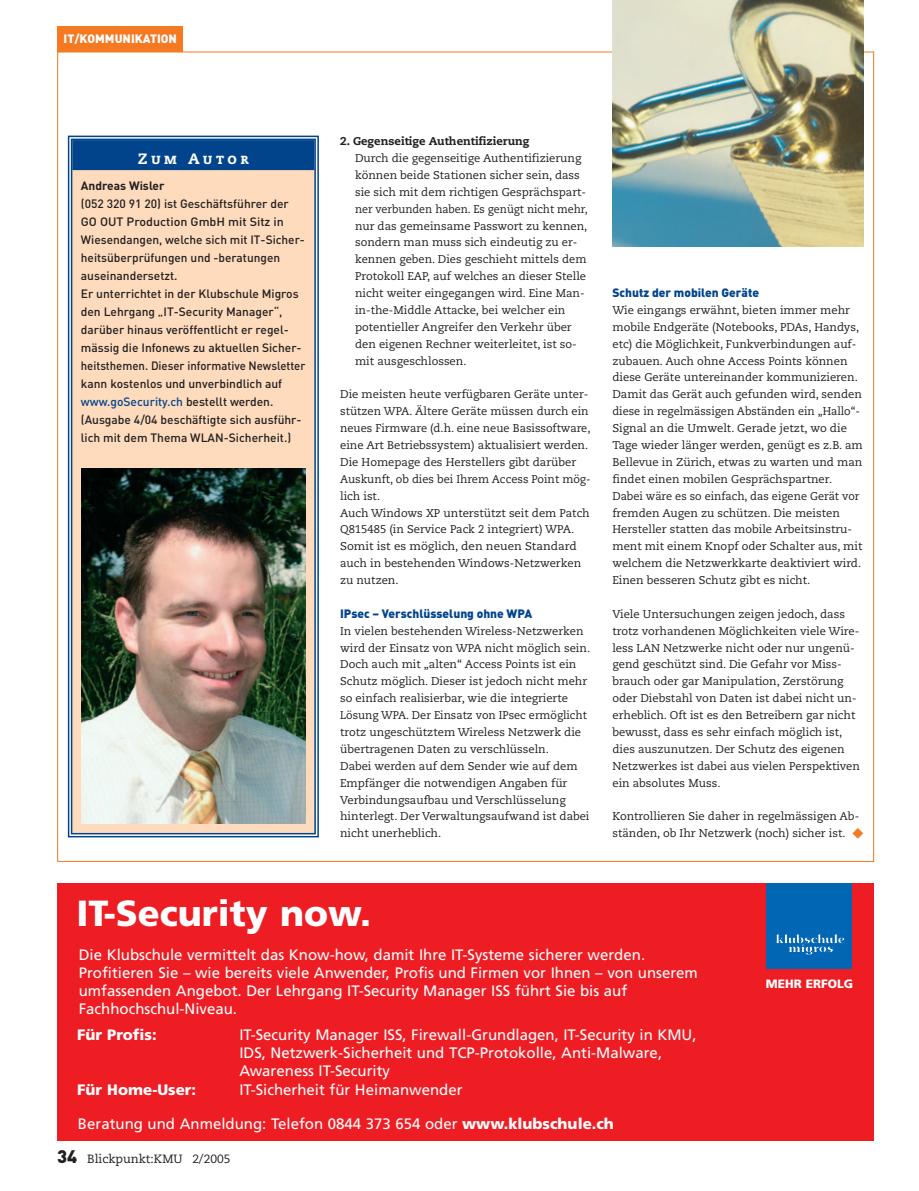
<style>
.page{position:relative;width:919px;height:1191px;background:#fff}
.page>*{position:absolute;margin:0;border:0;box-sizing:border-box;transform-origin:0 0}
.t1{font:900 36.3px "Frutiger";color:#fff}
.t2{font:15.15px/18.1px "Frutiger";color:#fff}
.t3{font:900 15.15px "Frutiger";color:#fff}
.t4{font:15px "Caecilia Heavy SC";letter-spacing:.235em;color:#fff}
.t5{font:900 12.15px "Frutiger";color:#fff}
.t6{font:500 12px/18px "DIN";color:#231f20}
.t7{font:900 12px "DIN";color:#01448c}
.t8{font:12px "Caecilia";color:#231f20}
.t9{font:900 12px "DIN";color:#fff}
.t10{font:700 12px "DIN";color:#231f20}
.t11{font:11.25px/16.8px "Caecilia";color:#231f20}
.t12{font:800 11.25px "Caecilia";color:#231f20}
.s1{color:#01448c}
.s2{font-weight:900}
.s3{font-family:"DIN";font-weight:900;font-size:18px}
</style>
<div class="page">
<div style="left:57px;top:26px;width:126px;height:26px;background:#f47921"></div>
<svg style="left:67px;top:135px;width:252px;height:703px;background:#e3cebb"></svg>
<img style="left:81px;top:469px;width:225px;height:354px">
<img style="left:612px;top:1px;width:251px;height:245px">
<div style="left:57px;top:883px;width:816px;height:257px;background:#ee1d23"></div>
<div style="left:766px;top:883px;width:85px;height:86px;background:#0166b3"></div>
<svg style="left:776px;top:933px;width:69px;height:22px"></svg>
<p class="t9" style="left:64px;top:35px;width:115px">IT/KOMMUNIKATION</p>
<h3 class="t4" style="left:138px;top:150px;width:113px">Zum Autor</h3>
<p class="t10" style="left:81px;top:182px;width:85px">Andreas Wisler</p>
<p class="t6" style="left:81px;top:196px;width:226px">(052 320 91 20) ist Geschäftsführer der GO OUT Production GmbH mit Sitz in Wiesendangen, welche sich mit IT-Sicher&shy;heitsüberprüfungen und -beratungen auseinandersetzt.<br>Er unterrichtet in der Klubschule Migros den Lehrgang „IT-Security Manager“, darüber hinaus veröffentlicht er regel&shy;mässig die Infonews zu aktuellen Sicher&shy;heitsthemen. Dieser informative Newsletter kann kostenlos und unverbindlich auf <span class="s1">www.goSecurity.ch</span> bestellt werden. (Ausgabe 4/04 beschäftigte sich ausführ&shy;lich mit dem Thema WLAN-Sicherheit.)</p>
<p class="t12" style="left:340px;top:136px;width:191px">2. Gegenseitige Authentifizierung</p>
<p class="t11" style="left:355px;top:151px;width:234px">Durch die gegenseitige Authentifizierung können beide Stationen sicher sein, dass sie sich mit dem richtigen Gesprächspart&shy;ner verbunden haben. Es genügt nicht mehr, nur das gemeinsame Passwort zu kennen, sondern man muss sich eindeutig zu er&shy;kennen geben. Dies geschieht mittels dem Protokoll EAP, auf welches an dieser Stelle nicht weiter eingegangen wird. Eine Man&shy;in-the-Middle Attacke, bei welcher ein potentieller Angreifer den Verkehr über den eigenen Rechner weiterleitet, ist so&shy;mit ausgeschlossen.</p>
<p class="t11" style="left:340px;top:387px;width:252px">Die meisten heute verfügbaren Geräte unter&shy;stützen WPA. Ältere Geräte müssen durch ein neues Firmware (d.h. eine neue Basissoftware, eine Art Betriebssystem) aktualisiert werden.<br>Die Homepage des Herstellers gibt darüber Auskunft, ob dies bei Ihrem Access Point mög&shy;lich ist.<br>Auch Windows XP unterstützt seit dem Patch Q815485 (in Service Pack 2 integriert) WPA.<br>Somit ist es möglich, den neuen Standard auch in bestehenden Windows-Netzwerken zu nutzen.</p>
<p class="t7" style="left:340px;top:609px;width:193px">IPsec – Verschlüsselung ohne WPA</p>
<p class="t11" style="left:340px;top:623px;width:251px">In vielen bestehenden Wireless-Netzwerken wird der Einsatz von WPA nicht möglich sein.<br>Doch auch mit „alten“ Access Points ist ein Schutz möglich. Dieser ist jedoch nicht mehr so einfach realisierbar, wie die integrierte Lösung WPA. Der Einsatz von IPsec ermöglicht trotz ungeschütztem Wireless Netzwerk die übertragenen Daten zu verschlüsseln.<br>Dabei werden auf dem Sender wie auf dem Empfänger die notwendigen Angaben für Verbindungsaufbau und Verschlüsselung hinterlegt. Der Verwaltungsaufwand ist dabei nicht unerheblich.</p>
<p class="t7" style="left:612px;top:288px;width:148px">Schutz der mobilen Geräte</p>
<p class="t11" style="left:612px;top:303px;width:252px">Wie eingangs erwähnt, bieten immer mehr mobile Endgeräte (Notebooks, PDAs, Handys, etc) die Möglichkeit, Funkverbindungen auf&shy;zubauen. Auch ohne Access Points können diese Geräte untereinander kommunizieren.<br>Damit das Gerät auch gefunden wird, senden diese in regelmässigen Abständen ein „Hallo“- Signal an die Umwelt. Gerade jetzt, wo die Tage wieder länger werden, genügt es z.B. am Bellevue in Zürich, etwas zu warten und man findet einen mobilen Gesprächspartner.<br>Dabei wäre es so einfach, das eigene Gerät vor fremden Augen zu schützen. Die meisten Hersteller statten das mobile Arbeitsinstru&shy;ment mit einem Knopf oder Schalter aus, mit welchem die Netzwerkkarte deaktiviert wird.<br>Einen besseren Schutz gibt es nicht.</p>
<p class="t11" style="left:612px;top:606px;width:249px">Viele Untersuchungen zeigen jedoch, dass trotz vorhandenen Möglichkeiten viele Wire&shy;less LAN Netzwerke nicht oder nur ungenü&shy;gend geschützt sind. Die Gefahr vor Miss&shy;brauch oder gar Manipulation, Zerstörung oder Diebstahl von Daten ist dabei nicht un&shy;erheblich. Oft ist es den Betreibern gar nicht bewusst, dass es sehr einfach möglich ist, dies auszunutzen. Der Schutz des eigenen Netzwerkes ist dabei aus vielen Perspektiven ein absolutes Muss.</p>
<p class="t11" style="left:612px;top:809px;width:248px">Kontrollieren Sie daher in regelmässigen Ab&shy;ständen, ob Ihr Netzwerk (noch) sicher ist.</p>
<h1 class="t1" style="left:76px;top:899px;width:296px">IT-Security now.</h1>
<p class="t2" style="left:79px;top:946px;width:620px">Die Klubschule vermittelt das Know-how, damit Ihre IT-Systeme sicherer werden.<br>Profitieren Sie – wie bereits viele Anwender, Profis und Firmen vor Ihnen – von unserem umfassenden Angebot. Der Lehrgang IT-Security Manager ISS führt Sie bis auf Fachhochschul-Niveau.</p>
<h2 class="t3" style="left:77px;top:1028px;width:81px">Für Profis:</h2>
<h2 class="t2" style="left:239px;top:1027px;width:459px">IT-Security Manager ISS, Firewall-Grundlagen, IT-Security in KMU,<br>IDS, Netzwerk-Sicherheit und TCP-Protokolle, Anti-Malware,<br>Awareness IT-Security</h2>
<h2 class="t3" style="left:77px;top:1083px;width:120px">Für Home-User:</h2>
<h2 class="t2" style="left:239px;top:1081px;width:225px">IT-Sicherheit für Heimanwender</h2>
<h2 class="t2" style="left:78px;top:1115px;width:537px">Beratung und Anmeldung: Telefon 0844 373 654 oder <span class="s2">www.klubschule.ch</span></h2>
<p class="t8" style="left:57px;top:1153px;width:175px"><span class="s3">34</span> Blickpunkt:KMU 2/2005</p>
<p class="t5" style="left:765px;top:979px;width:89px">MEHR ERFOLG</p>
</div>
